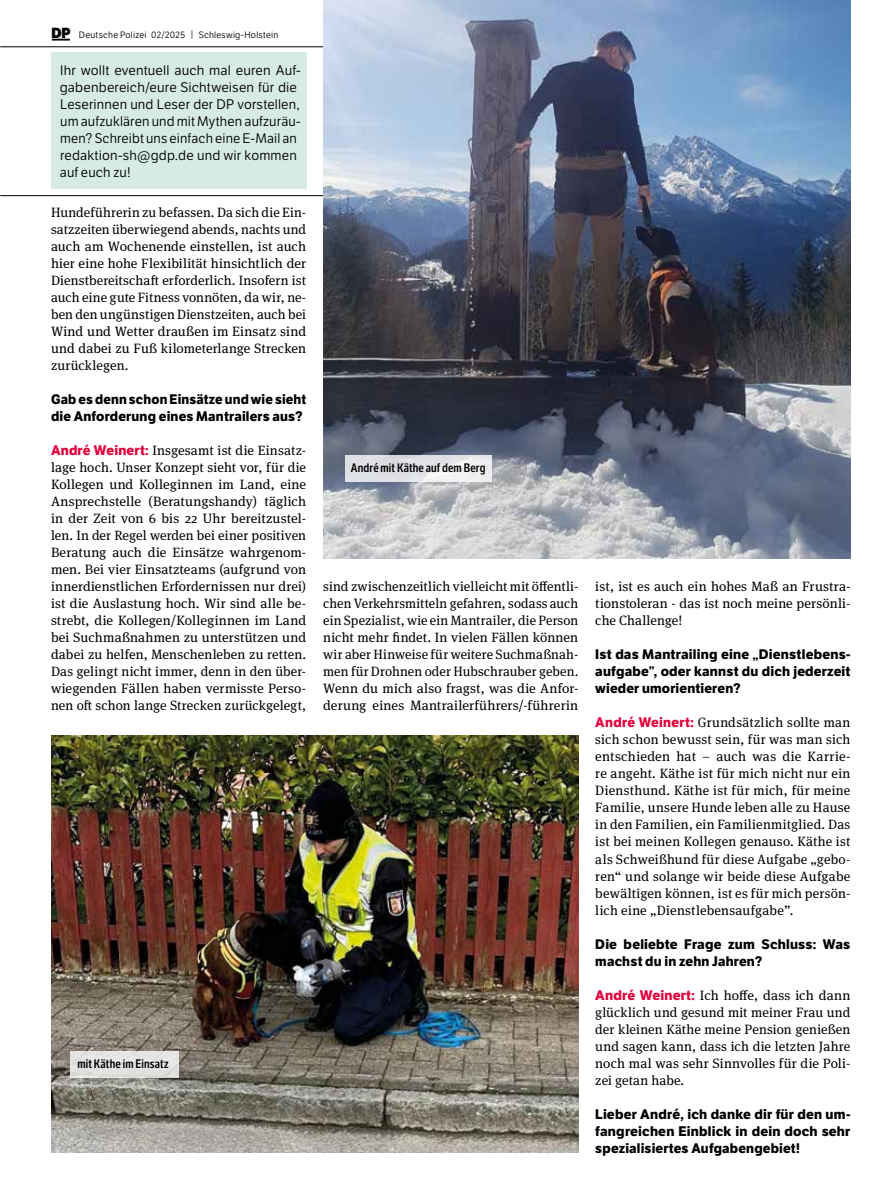
<style>
.page{position:relative;width:893px;height:1191px;background:#fff}
.page>*{position:absolute;margin:0;border:0;box-sizing:border-box;transform-origin:0 0}
.t1{font:13.5px/17px "Meta Serif Pro";letter-spacing:.01em;color:#000;text-align:justify}
.t2{font:700 13.5px/17px "LFT Etica";letter-spacing:.015em;color:#000}
.t3{font:13.5px/17px "LFT Etica Bk";letter-spacing:.01em;color:#000}
.t4{font:600 12px "LFT Etica Condensed";letter-spacing:.015em;color:#000}
.t5{font:9px "LFT Etica Bk";letter-spacing:.025em;color:#000}
.s1{font-family:"LFT Etica XB";font-size:14.25px}
.s2{font-size:9.3px}
.s3{font-family:"LFT Etica";font-weight:700;color:#e4003a}
</style>
<div class="page">
<hr style="left:0;top:195px;width:850px;height:1px;background:#000">
<hr style="left:0;top:47px;width:850px;height:1px;background:#000">
<svg style="left:52px;top:39px;width:18px;height:2px"></svg>
<div style="left:51px;top:53px;width:255px;height:136px;background:#d6ebe2"></div>
<img style="left:323px;top:0;width:527px;height:558px">
<svg style="left:345px;top:455px;width:147px;height:27px;fill:#e0e2e7"></svg>
<img style="left:51px;top:735px;width:527px;height:417px">
<div style="left:70px;top:1051px;width:109px;height:26px;background:#e4e3e1"></div>
<p class="t5" style="left:52px;top:29px;width:228px"><span class="s1">DP</span> Deutsche Polizei 02/2025 <span class="s2">|</span> Schleswig-Holstein</p>
<p class="t3" style="left:60px;top:62px;width:243px">Ihr wollt eventuell auch mal euren Auf&shy;gabenbereich/eure Sichtweisen für die Leserinnen und Leser der DP vorstellen, um aufzuklären und mit Mythen aufzuräu&shy;men? Schreibt uns einfach eine E-Mail an redaktion-sh@gdp.de und wir kommen auf euch zu!</p>
<p class="t1" style="left:51px;top:203px;width:257px">Hundeführerin zu befassen. Da sich die Ein&shy;satzzeiten überwiegend abends, nachts und auch am Wochenende einstellen, ist auch hier eine hohe Flexibilität hinsichtlich der Dienstbereitschaft erforderlich. Insofern ist auch eine gute Fitness vonnöten, da wir, ne&shy;ben den ungünstigen Dienstzeiten, auch bei Wind und Wetter draußen im Einsatz sind und dabei zu Fuß kilometerlange Strecken zurücklegen.</p>
<p class="t2" style="left:51px;top:391px;width:257px">Gab es denn schon Einsätze und wie sieht die Anforderung eines Mantrailers aus?</p>
<p class="t1" style="left:51px;top:441px;width:257px"><span class="s3">André Weinert:</span> Insgesamt ist die Einsatz&shy;lage hoch. Unser Konzept sieht vor, für die Kollegen und Kolleginnen im Land, eine Ansprechstelle (Beratungshandy) täglich in der Zeit von 6 bis 22 Uhr bereitzustel&shy;len. In der Regel werden bei einer positiven Beratung auch die Einsätze wahrgenom&shy;men. Bei vier Einsatzteams (aufgrund von innerdienstlichen Erfordernissen nur drei) ist die Auslastung hoch. Wir sind alle be&shy;strebt, die Kollegen/Kolleginnen im Land bei Suchmaßnahmen zu unterstützen und dabei zu helfen, Menschenleben zu retten.<br>Das gelingt nicht immer, denn in den über&shy;wiegenden Fällen haben vermisste Perso&shy;nen oft schon lange Strecken zurückgelegt,</p>
<p class="t4" style="left:77px;top:1056px;width:93px">mit Käthe im Einsatz</p>
<p class="t4" style="left:351px;top:461px;width:136px">André mit Käthe auf dem Berg</p>
<p class="t1" style="left:323px;top:577px;width:257px">sind zwischenzeitlich vielleicht mit öffentli&shy;chen Verkehrsmitteln gefahren, sodass auch ein Spezialist, wie ein Mantrailer, die Person nicht mehr findet. In vielen Fällen können wir aber Hinweise für weitere Suchmaßnah&shy;men für Drohnen oder Hubschrauber geben.<br>Wenn du mich also fragst, was die Anfor&shy;derung eines Mantrailerführers/-führerin</p>
<p class="t1" style="left:595px;top:577px;width:257px">ist, ist es auch ein hohes Maß an Frustra&shy;tionstoleran - das ist noch meine persönli&shy;che Challenge!</p>
<p class="t2" style="left:595px;top:646px;width:257px;text-align:justify">Ist das Mantrailing eine „Dienstlebens&shy;aufgabe”, oder kannst du dich jederzeit wieder umorientieren?</p>
<p class="t1" style="left:595px;top:713px;width:257px"><span class="s3">André Weinert:</span> Grundsätzlich sollte man sich schon bewusst sein, für was man sich entschieden hat – auch was die Karrie&shy;re angeht. Käthe ist für mich nicht nur ein Diensthund. Käthe ist für mich, für meine Familie, unsere Hunde leben alle zu Hause in den Familien, ein Familienmitglied. Das ist bei meinen Kollegen genauso. Käthe ist als Schweißhund für diese Aufgabe „gebo&shy;ren“ und solange wir beide diese Aufgabe bewältigen können, ist es für mich persön&shy;lich eine „Dienstlebensaufgabe”.</p>
<p class="t2" style="left:595px;top:935px;width:257px">Die beliebte Frage zum Schluss: Was machst du in zehn Jahren?</p>
<p class="t1" style="left:595px;top:985px;width:257px"><span class="s3">André Weinert:</span> Ich hoffe, dass ich dann glücklich und gesund mit meiner Frau und der kleinen Käthe meine Pension genießen und sagen kann, dass ich die letzten Jahre noch mal was sehr Sinnvolles für die Poli&shy;zei getan habe.</p>
<p class="t2" style="left:595px;top:1105px;width:257px;text-align:justify">Lieber André, ich danke dir für den um&shy;fangreichen Einblick in dein doch sehr spezialisiertes Aufgabengebiet!</p>
</div>
